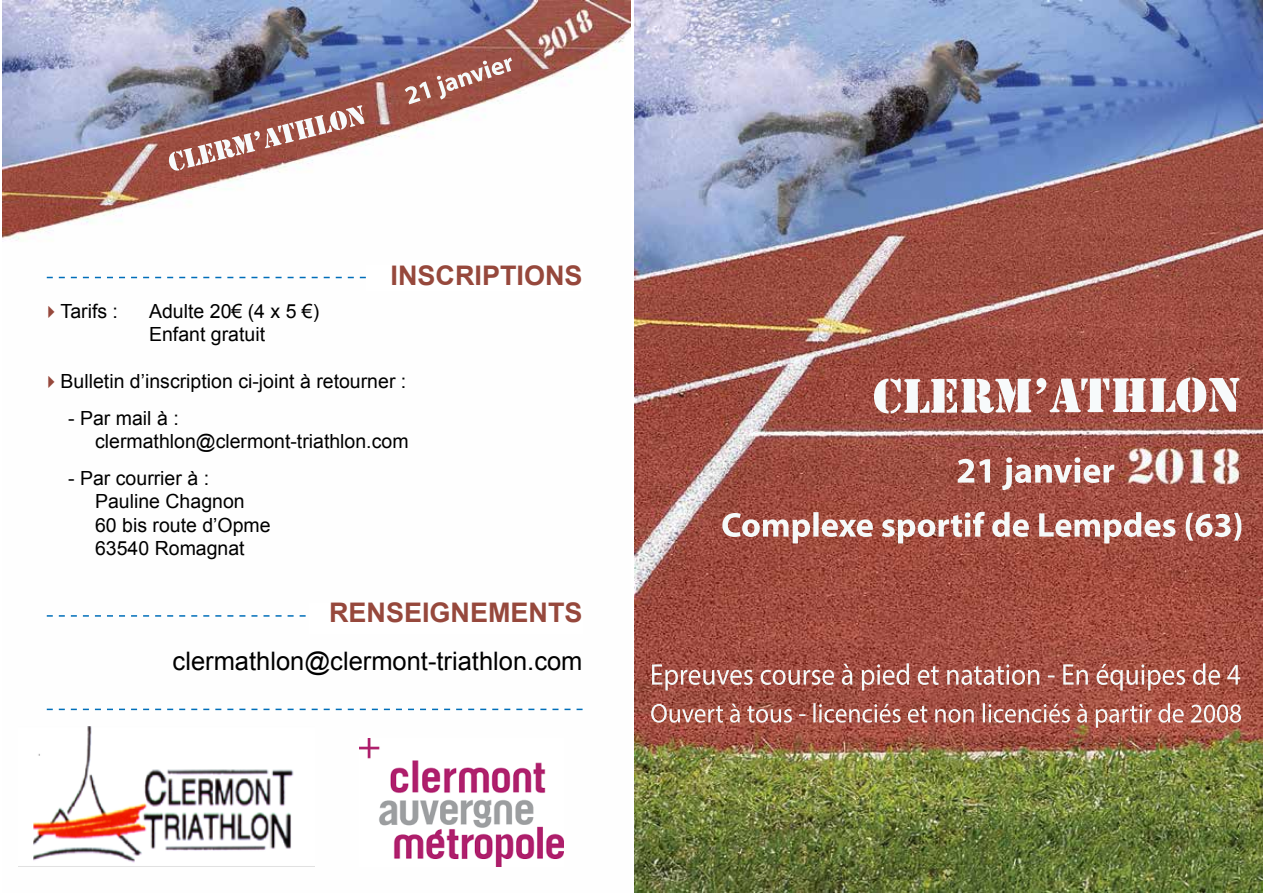
<style>
.page{position:relative;width:1263px;height:893px;background:#fff}
.page>*{position:absolute;margin:0;border:0;box-sizing:border-box;transform-origin:0 0}
.t1{font:700 27px "Arial";color:#96483c}
.t2{font:25.5px "Arial";color:#000}
.t3{font:19.5px/23.4px "Arial";color:#000}
.s1{color:#96483c}
</style>
<div class="page">
<img style="left:635px;top:0;width:628px;height:893px">
<img style="left:2px;top:0;width:628px;height:867px">
<svg style="left:47px;top:277px;width:319px;height:1px"></svg>
<img style="left:18px;top:727px;width:297px;height:140px">
<img style="left:360px;top:738px;width:204px;height:128px">
<svg style="left:47px;top:615px;width:262px;height:2px"></svg>
<svg style="left:47px;top:709px;width:536px;height:1px"></svg>
<div style="left:309px;top:603px;width:274px;height:30px;background:#fff"></div>
<div style="left:366px;top:265px;width:217px;height:26px;background:#fff"></div>
<h1 class="t1" style="left:391px;top:257px;width:194px">INSCRIPTIONS</h1>
<p class="t3" style="left:41px;top:299px;width:78px"><span class="s1">✔</span>Tarifs :</p>
<p class="t3" style="left:149px;top:299px;width:172px">Adulte 20€ (4 x 5 €)<br>Enfant gratuit</p>
<p class="t3" style="left:41px;top:369px;width:367px"><span class="s1">✔</span>Bulletin d’inscription ci-joint à retourner :</p>
<p class="t3" style="left:95px;top:406px;width:315px;text-indent:-27px">- Par mail à : clermathlon@clermont-triathlon.com</p>
<p class="t3" style="left:95px;top:467px;width:177px;text-indent:-27px">- Par courrier à :<br>Pauline Chagnon<br>60 bis route d’Opme<br>63540 Romagnat</p>
<h1 class="t1" style="left:329px;top:595px;width:255px">RENSEIGNEMENTS</h1>
<h2 class="t2" style="left:173px;top:644px;width:411px">clermathlon@clermont-triathlon.com</h2>
</div>
